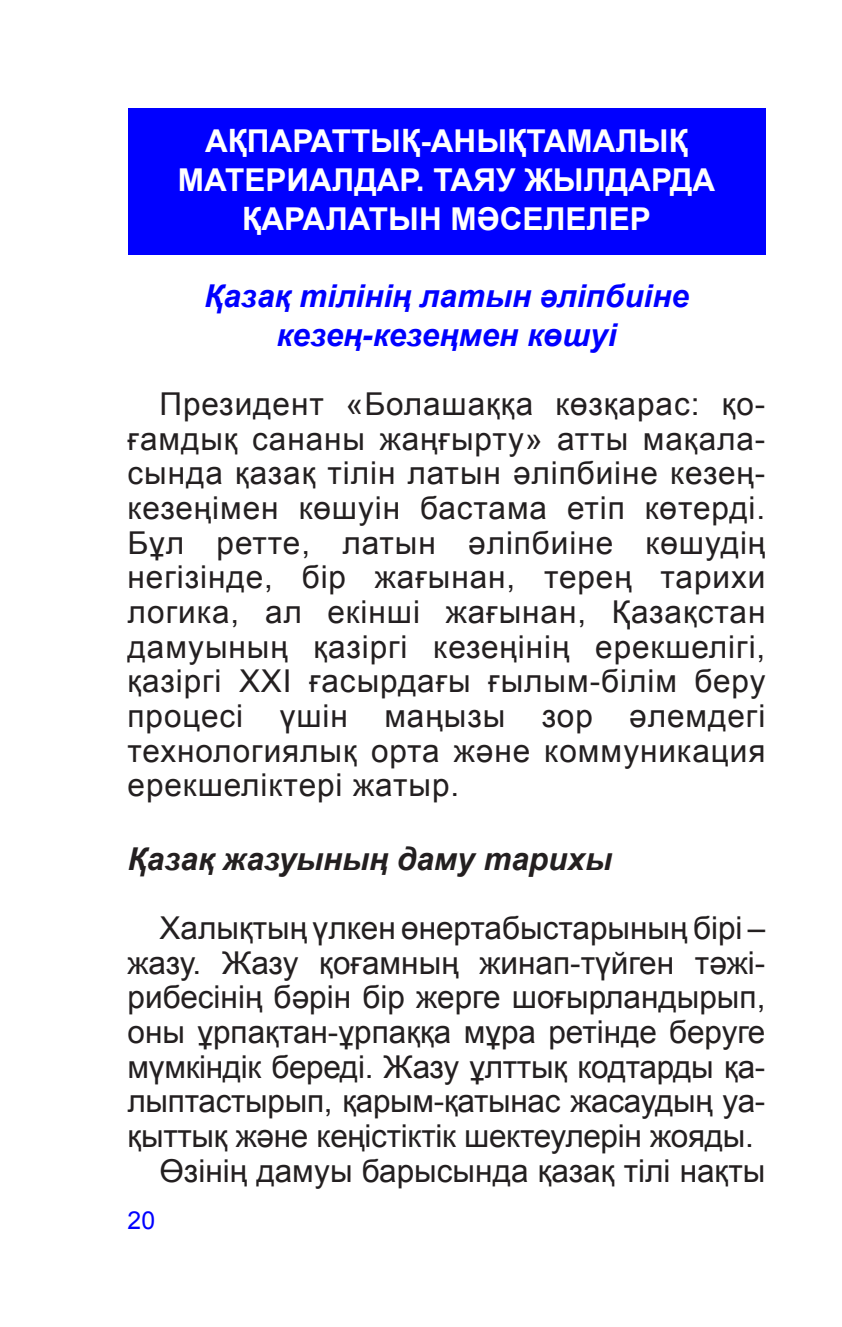
<style>
.page{position:relative;width:842px;height:1327px;background:#fff}
.page>*{position:absolute;margin:0;border:0;box-sizing:border-box;transform-origin:0 0}
.t1{font:31.5px/34.6px "Arial";color:#231f20;text-align:justify}
.t2{font:700 31.5px/38.7px "Arial";color:#fff;text-align:center}
.t3{font:italic 700 31.5px/38.7px "Arial";color:#00f;text-align:center}
.t4{font:italic 700 31.5px "Arial";color:#231f20}
.t5{font:24.75px "Arial";color:#00f}
</style>
<div class="page">
<div style="left:128px;top:108px;width:637px;height:147px;background:#00f"></div>
<p class="t2" style="left:178px;top:123px;width:539px">АҚПАРАТТЫҚ-АНЫҚТАМАЛЫҚ<br>МАТЕРИАЛДАР. ТАЯУ ЖЫЛДАРДА<br>ҚАРАЛАТЫН МӘСЕЛЕЛЕР</p>
<p class="t3" style="left:204px;top:277px;width:486px">Қазақ тілінің латын әліпбиіне кезең-кезеңмен көшуі</p>
<p class="t1" style="left:128px;top:387px;width:639px;text-indent:32px">Президент «Болашаққа көзқарас: қо&shy;ғам дық сананы жаңғырту» атты мақа ла&shy;сында қазақ тілін латын әліпбиіне кезең&shy;ке зеңімен көшуін бастама етіп көтерді.<br>Бұл ретте, латын әліпбиіне көшудің негізінде, бір жағынан, терең тарихи логика, ал екінші жағынан, Қазақстан дамуының қазіргі ке зеңінің ерекшелігі, қазіргі ХХІ ғасырдағы ғы лым-білім беру процесі үшін маңызы зор әлемдегі технологиялық орта және коммуникация ерекшеліктері жатыр.</p>
<p class="t4" style="left:128px;top:837px;width:486px">Қазақ жазуының даму тарихы</p>
<p class="t1" style="left:159px;top:911px;width:607px">Халықтың үлкен өнертабыстарының бірі –</p>
<p class="t1" style="left:128px;top:945px;width:639px">жазу. Жазу қоғамның жинап-түйген тә жі-</p>
<p class="t1" style="left:128px;top:980px;width:639px">рибесінің бәрін бір жерге шоғыр ланды рып,</p>
<p class="t1" style="left:128px;top:1015px;width:639px">оны ұрпақтан-ұрпаққа мұра ретінде беруге</p>
<p class="t1" style="left:128px;top:1049px;width:639px">мүмкіндік береді. Жазу ұлттық кодтарды қа-</p>
<p class="t1" style="left:128px;top:1084px;width:639px">лыптастырып, қарым-қатынас жасаудың уа-</p>
<p class="t1" style="left:128px;top:1119px;width:628px">қыттық және кеңістіктік шектеулерін жояды.</p>
<p class="t1" style="left:159px;top:1153px;width:607px">Өзінің дамуы барысында қазақ тілі нақты</p>
<p class="t5" style="left:128px;top:1204px;width:29px">20</p>
</div>
